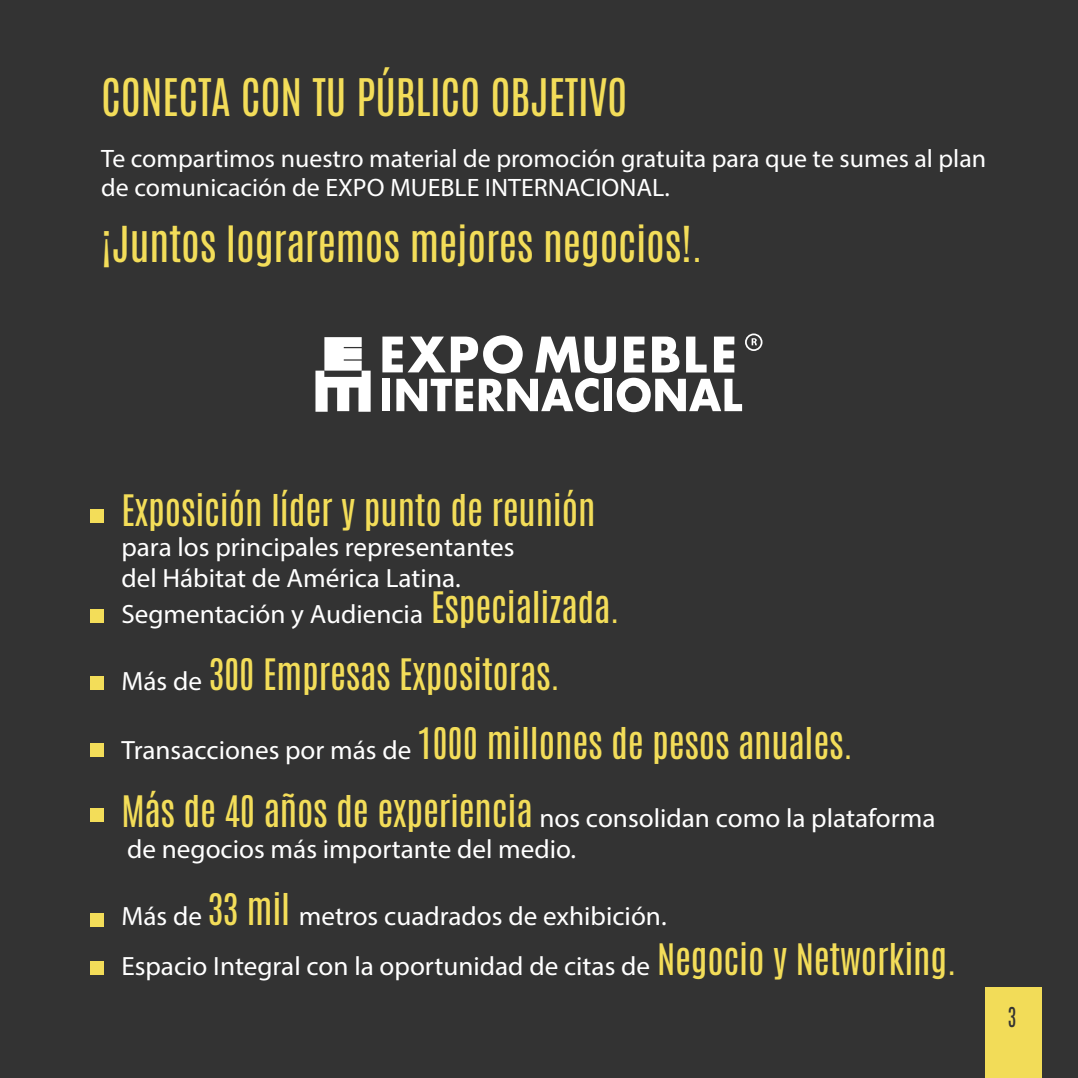
<style>
.page{position:relative;width:1078px;height:1078px;background:#fff}
.page>*{position:absolute;margin:0;border:0;box-sizing:border-box;transform-origin:0 0}
.t1{font:44px "Antonio";letter-spacing:-.005em;color:#f3dd59}
.t2{font:42px "Antonio";letter-spacing:-.005em;color:#f3dd59}
.t3{font:36.8px/68.2px "Antonio";letter-spacing:-.005em;color:#f3dd59}
.t4{font:26.4px/30.6px "Myriad Pro";color:#fff}
.t5{font:25.2px/29.2px "Myriad Pro";color:#fff}
.t6{font:23.2px "Antonio";color:#333;scale:.86 1}
.s1{font-family:"Antonio";font-size:36.8px;color:#f3dd59}
.s2{font-family:"Myriad Pro";font-size:26.4px;color:#fff}
</style>
<div class="page">
<div style="left:0;top:0;width:1077px;height:1077px;background:#333"></div>
<svg style="left:315px;top:337px;width:55px;height:74px"></svg>
<svg style="left:382px;top:333px;width:380px;height:79px"></svg>
<div style="left:91px;top:509px;width:13px;height:13px;background:#f3dd59"></div>
<div style="left:91px;top:609px;width:13px;height:13px;background:#f3dd59"></div>
<div style="left:91px;top:676px;width:13px;height:13px;background:#f3dd59"></div>
<div style="left:91px;top:743px;width:13px;height:13px;background:#f3dd59"></div>
<div style="left:91px;top:808px;width:13px;height:13px;background:#f3dd59"></div>
<div style="left:91px;top:912px;width:13px;height:13px;background:#f3dd59"></div>
<div style="left:91px;top:961px;width:13px;height:13px;background:#f3dd59"></div>
<div style="left:984px;top:986px;width:57px;height:91px;background:#f2dc58"></div>
<h1 class="t1" style="left:101px;top:66px;width:527px">CONECTA CON TU PÚBLICO OBJETIVO</h1>
<p class="t5" style="left:101px;top:143px;width:886px">Te compartimos nuestro material de promoción gratuita para que te sumes al plan de comunicación de EXPO MUEBLE INTERNACIONAL.</p>
<h2 class="t2" style="left:101px;top:214px;width:603px">¡Juntos lograremos mejores negocios!.</h2>
<h3 class="t3" style="left:121px;top:476px;width:475px">Exposición líder y punto de reunión</h3>
<p class="t4" style="left:121px;top:531px;width:394px">para los principales representantes del Hábitat de América Latina.</p>
<p class="t4" style="left:121px;top:598px;width:500px">Segmentación y Audiencia <span class="s1">Especializada.</span></p>
<h3 class="t3" style="left:121px;top:640px;width:733px"><span class="s2">Más de</span> 300 Empresas Expositoras.<br><span class="s2">Transacciones por más de</span> 1000 millones de pesos anuales.</h3>
<p class="t4" style="left:121px;top:802px;width:815px"><span class="s1">Más de 40 años de experiencia</span> nos consolidan como la plataforma de negocios más importante del medio.</p>
<p class="t4" style="left:121px;top:890px;width:836px;line-height:49.8px">Más de <span class="s1">33 mil</span> metros cuadrados de exhibición.<br>Espacio Integral con la oportunidad de citas de <span class="s1">Negocio y Networking.</span></p>
<p class="t6" style="left:1007px;top:1000px;width:11px">3</p>
</div>
